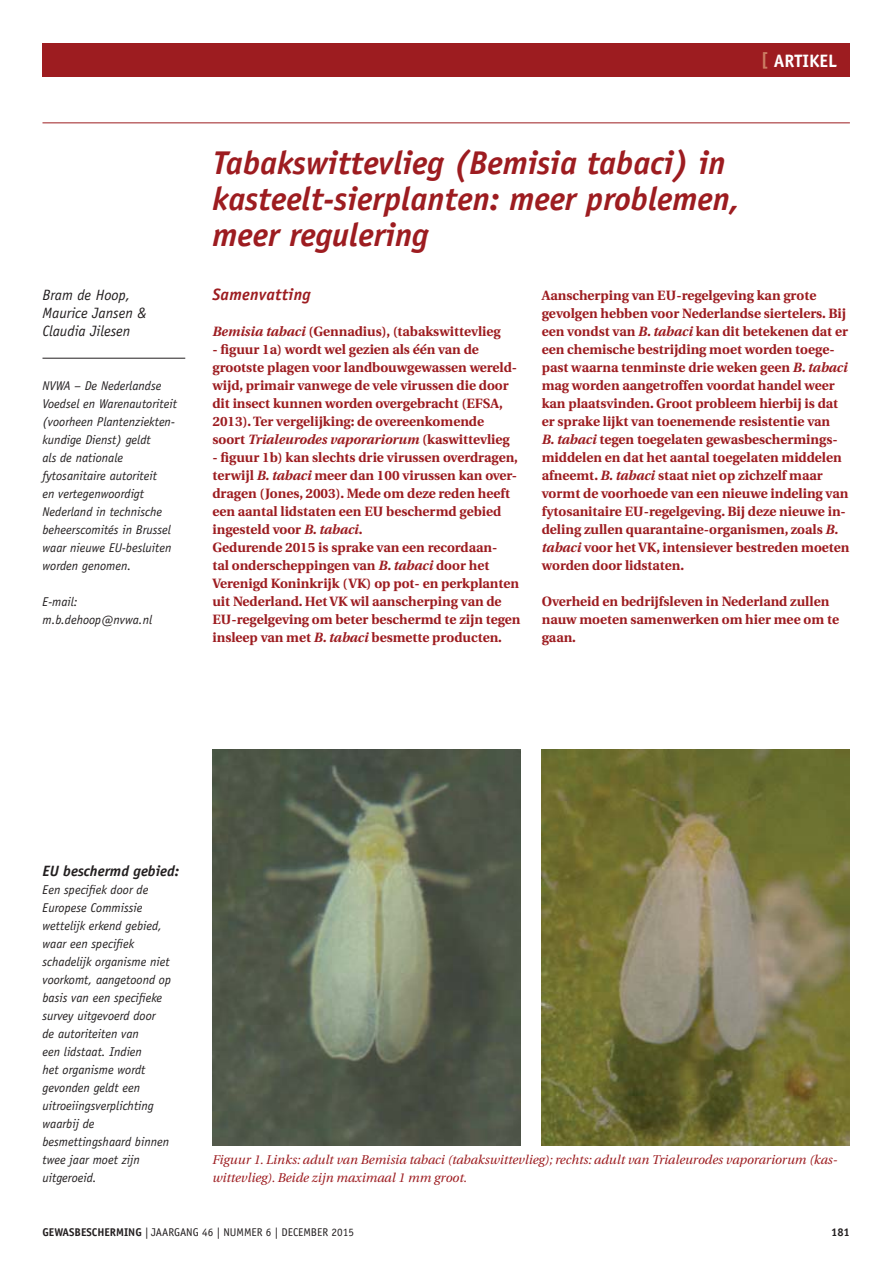
<style>
.page{position:relative;width:893px;height:1263px;background:#fff}
.page>*{position:absolute;margin:0;border:0;box-sizing:border-box;transform-origin:0 0}
.t1{font:italic 700 33px/36px "Officina Sans";color:#9d1c20}
.t2{font:700 18px "Officina Sans";color:#fff}
.t3{font:italic 700 16.5px "Officina Sans";letter-spacing:.015em;color:#9d1c20}
.t4{font:italic 15px/18px "Officina Sans";color:#231f20}
.t5{font:italic 700 15px "Officina Sans";color:#231f20}
.t6{font:700 13.5px/18px "Utopia";color:#9d1c20}
.t7{font:italic 12.75px/18px "Officina Sans";color:#231f20}
.t8{font:italic 12.75px/18px "Utopia";color:#9d1c20}
.t9{font:11.25px "Officina Sans";color:#231f20}
.t10{font:700 11.25px "Officina Sans";color:#231f20}
.s1{color:#cb7c63}
.s2{font-style:italic}
.s3{font-weight:700}
</style>
<div class="page">
<div style="left:42px;top:43px;width:808px;height:34px;background:#9d1c20"></div>
<hr style="left:42px;top:122px;width:808px;height:1px;background:#9d1c20">
<hr style="left:42px;top:358px;width:143px;height:1px;background:#231f20">
<img style="left:212px;top:750px;width:308px;height:396px">
<img style="left:542px;top:750px;width:308px;height:396px">
<p class="t4" style="left:42px;top:287px;width:105px">Bram de Hoop,<br>Maurice Jansen &amp;<br>Claudia Jilesen</p>
<p class="t7" style="left:42px;top:378px;width:136px">NVWA – De Nederlandse<br>Voedsel en Warenautoriteit (voorheen Plantenziekten&shy;kundige Dienst) geldt<br>als de nationale fytosanitaire autoriteit<br>en vertegenwoordigt<br>Nederland in technische beheerscomités in Brussel waar nieuwe EU-besluiten worden genomen.</p>
<p class="t7" style="left:42px;top:594px;width:111px">E-mail: m.b.dehoop@nvwa.nl</p>
<h2 class="t2" style="left:761px;top:54px;width:78px"><span class="s1">[</span> ARTIKEL</h2>
<h1 class="t1" style="left:212px;top:148px;width:529px">Tabakswittevlieg (Bemisia tabaci) in kasteelt-sierplanten: meer problemen, meer regulering</h1>
<p class="t3" style="left:212px;top:288px;width:100px">Samenvatting</p>
<p class="t6" style="left:212px;top:324px;width:290px"><span class="s2">Bemisia tabaci</span> (Gennadius), (tabakswittevlieg</p>
<p class="t6" style="left:212px;top:342px;width:306px">- figuur 1a) wordt wel gezien als één van de grootste plagen voor landbouwgewassen wereld&shy;wijd, primair vanwege de vele virussen die door dit insect kunnen worden overgebracht (EFSA, 2013). Ter vergelijking: de overeenkomende soort <span class="s2">Trialeurodes vaporariorum</span> (kaswittevlieg</p>
<p class="t6" style="left:212px;top:450px;width:310px">- figuur 1b) kan slechts drie virussen overdragen, terwijl <span class="s2">B. tabaci</span> meer dan 100 virussen kan over&shy;dragen (Jones, 2003). Mede om deze reden heeft een aantal lidstaten een EU beschermd gebied ingesteld voor <span class="s2">B. tabaci</span>.<br>Gedurende 2015 is sprake van een recordaan-<br>tal onderscheppingen van <span class="s2">B. tabaci</span> door het Verenigd Koninkrijk (VK) op pot- en perkplanten uit Nederland. Het VK wil aanscherping van de EU-regelgeving om beter beschermd te zijn tegen insleep van met <span class="s2">B. tabaci</span> besmette producten.</p>
<p class="t6" style="left:542px;top:288px;width:309px">Aanscherping van EU-regelgeving kan grote gevolgen hebben voor Nederlandse siertelers. Bij een vondst van <span class="s2">B. tabaci</span> kan dit betekenen dat er een chemische bestrijding moet worden toege&shy;past waarna tenminste drie weken geen <span class="s2">B. tabaci </span>mag worden aangetroffen voordat handel weer kan plaatsvinden. Groot probleem hierbij is dat er sprake lijkt van toenemende resistentie van<br><span class="s2">B. tabaci</span> tegen toegelaten gewasbeschermings&shy;middelen en dat het aantal toegelaten middelen afneemt. <span class="s2">B. tabaci</span> staat niet op zichzelf maar vormt de voorhoede van een nieuwe indeling van fytosanitaire EU-regelgeving. Bij deze nieuwe in&shy;deling zullen quarantaine-organismen, zoals <span class="s2">B. tabaci</span> voor het VK, intensiever bestreden moeten worden door lidstaten.</p>
<p class="t6" style="left:542px;top:594px;width:299px">Overheid en bedrijfsleven in Nederland zullen nauw moeten samenwerken om hier mee om te gaan.</p>
<p class="t5" style="left:42px;top:865px;width:138px">EU beschermd gebied:</p>
<p class="t7" style="left:42px;top:882px;width:130px">Een specifiek door de<br>Europese Commissie wettelijk erkend gebied, waar een specifiek schadelijk organisme niet voorkomt, aangetoond op basis van een specifieke survey uitgevoerd door<br>de autoriteiten van<br>een lidstaat. Indien<br>het organisme wordt gevonden geldt een uitroeiingsverplichting waarbij de besmettingshaard binnen twee jaar moet zijn uitgeroeid.</p>
<p class="t8" style="left:212px;top:1151px;width:627px">Figuur 1. Links: adult van Bemisia tabaci (tabakswittevlieg); rechts: adult van Trialeurodes vaporariorum (kas&shy;wittevlieg). Beide zijn maximaal 1 mm groot.</p>
<p class="t9" style="left:42px;top:1227px;width:313px"><span class="s3">GEWASBESCHERMING</span> | JAARGANG 46 | NUMMER 6 | DECEMBER 2015</p>
<p class="t10" style="left:831px;top:1227px;width:20px">181</p>
</div>
